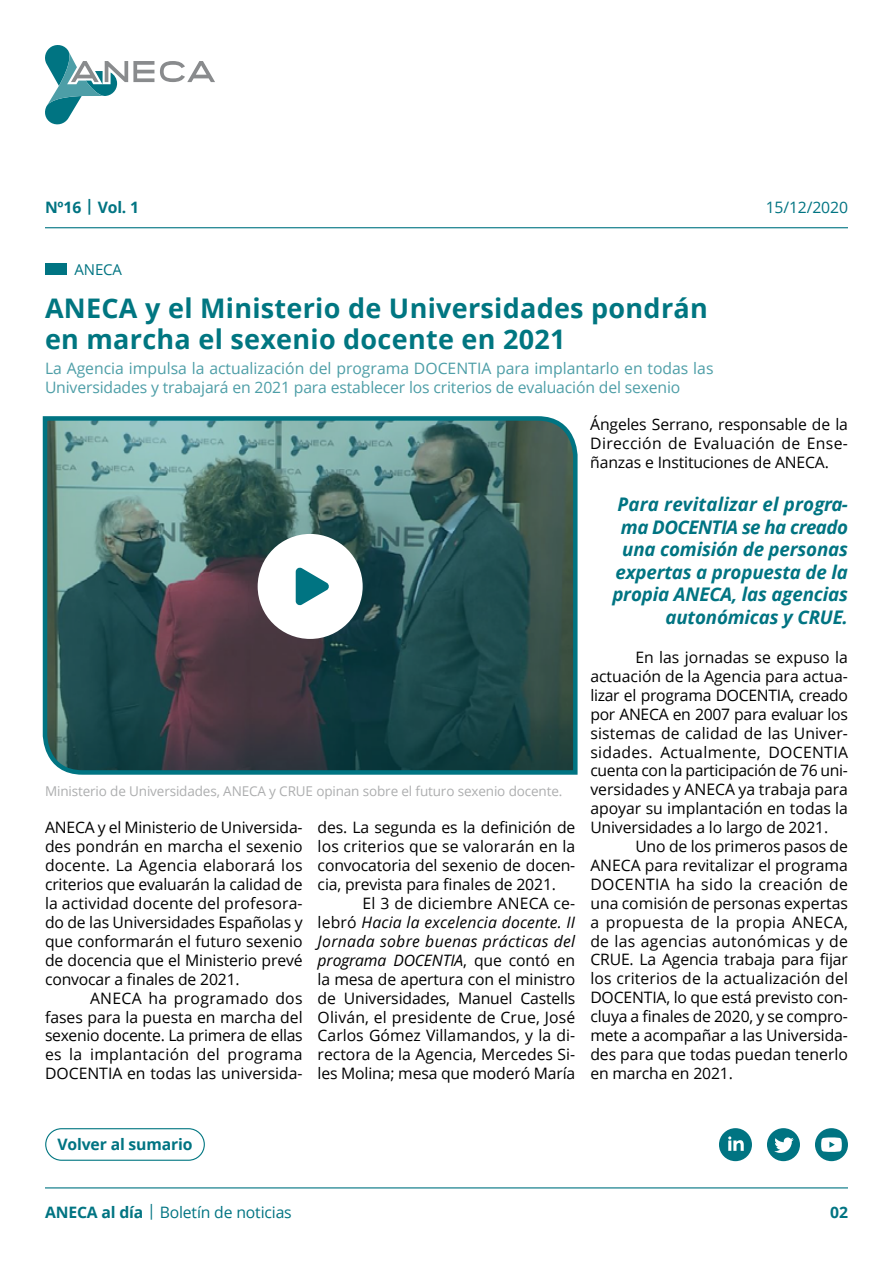
<style>
.page{position:relative;width:893px;height:1263px;background:#fff}
.page>*{position:absolute;margin:0;border:0;box-sizing:border-box;transform-origin:0 0}
.t1{font:700 27px/30.8px "Open Sans";letter-spacing:.01em;color:#007681}
.t2{font:italic 700 18.75px/22.5px "Open Sans";letter-spacing:-.01em;color:#007482;text-align:right}
.t3{font:15.75px/18.9px "Open Sans";letter-spacing:-.01em;color:#000;text-align:justify}
.t4{font:15.75px/18.9px "Open Sans";letter-spacing:-.01em;color:#4d9ea7}
.t5{font:15.75px "Open Sans";letter-spacing:-.01em;color:#007482}
.t6{font:700 15.75px "Open Sans";letter-spacing:-.01em;color:#007482}
.t7{font:15px "Open Sans";letter-spacing:-.01em;color:#007482}
.t8{font:13.5px "Open Sans";letter-spacing:-.01em;color:#adaeaf}
.s1{font-style:italic}
.s2{font-weight:700}
</style>
<div class="page">
<svg style="left:160px;top:61px;width:55px;height:21px"></svg>
<svg style="left:45px;top:45px;width:109px;height:80px"></svg>
<hr style="left:45px;top:1187px;width:803px;height:1px;background:#007482">
<svg style="left:767px;top:1128px;width:33px;height:33px"></svg>
<svg style="left:719px;top:1128px;width:33px;height:33px"></svg>
<svg style="left:815px;top:1128px;width:33px;height:33px"></svg>
<div style="left:45px;top:1128px;width:160px;height:33px;border:1px solid #007681;border-radius:16px"></div>
<hr style="left:45px;top:227px;width:803px;height:1px;background:#007482">
<div style="left:45px;top:263px;width:21px;height:12px;background:#007482"></div>
<svg style="left:43px;top:417px;width:534px;height:356px;background:#3e5f60"></svg>
<div style="left:258px;top:534px;width:105px;height:105px;background:#fff;border-radius:50%"></div>
<svg style="left:296px;top:567px;width:33px;height:39px"></svg>
<p class="t6" style="left:45px;top:196px;width:96px">Nº16 | Vol. 1</p>
<p class="t5" style="left:766px;top:196px;width:84px">15/12/2020</p>
<p class="t7" style="left:75px;top:259px;width:49px">ANECA</p>
<h1 class="t1" style="left:45px;top:292px;width:664px">ANECA y el Ministerio de Universidades pondrán en marcha el sexenio docente en 2021</h1>
<p class="t4" style="left:45px;top:359px;width:670px">La Agencia impulsa la actualización del programa DOCENTIA para implantarlo en todas las<br>Universidades y trabajará en 2021 para establecer los criterios de evaluación del sexenio</p>
<p class="t8" style="left:45px;top:782px;width:519px">Ministerio de Universidades, ANECA y CRUE opinan sobre el futuro sexenio docente.</p>
<p class="t3" style="left:45px;top:818px;width:259px">ANECA y el Ministerio de Universida&shy;des pondrán en marcha el sexenio docente. La Agencia elaborará los criterios que evaluarán la calidad de la actividad docente del profesora&shy;do de las Universidades Españolas y que conformarán el futuro sexenio de docencia que el Ministerio prevé convocar a finales de 2021.</p>
<p class="t3" style="left:45px;top:988px;width:259px;text-indent:45px">ANECA ha programado dos fases para la puesta en marcha del sexenio docente. La primera de ellas es la implantación del programa DOCENTIA en todas las universida-</p>
<p class="t3" style="left:318px;top:818px;width:259px">des. La segunda es la definición de los criterios que se valorarán en la convocatoria del sexenio de docen&shy;cia, prevista para finales de 2021.</p>
<p class="t3" style="left:318px;top:893px;width:259px;text-indent:45px">El 3 de diciembre ANECA ce&shy;lebró <span class="s1">Hacia la excelencia docente. II Jornada sobre buenas prácticas del programa DOCENTIA</span>, que contó en la mesa de apertura con el ministro de Universidades, Manuel Castells Oliván, el presidente de Crue, José Carlos Gómez Villamandos, y la di&shy;rectora de la Agencia, Mercedes Si&shy;les Molina; mesa que moderó María</p>
<p class="t3" style="left:590px;top:415px;width:259px">Ángeles Serrano, responsable de la Dirección de Evaluación de Ense&shy;ñanzas e Instituciones de ANECA.</p>
<p class="t2" style="left:612px;top:492px;width:237px">Para revitalizar el progra&shy;ma DOCENTIA se ha creado una comisión de personas expertas a propuesta de la propia ANECA, las agencias autonómicas y CRUE.</p>
<p class="t3" style="left:590px;top:647px;width:259px;text-indent:45px">En las jornadas se expuso la actuación de la Agencia para actua&shy;lizar el programa DOCENTIA, creado por ANECA en 2007 para evaluar los sistemas de calidad de las Univer&shy;sidades. Actualmente, DOCENTIA cuenta con la participación de 76 uni&shy;versidades y ANECA ya trabaja para apoyar su implantación en todas la Universidades a lo largo de 2021.</p>
<p class="t3" style="left:590px;top:836px;width:259px;text-indent:45px">Uno de los primeros pasos de ANECA para revitalizar el programa DOCENTIA ha sido la creación de una comisión de personas expertas a propuesta de la propia ANECA, de las agencias autonómicas y de CRUE. La Agencia trabaja para fijar los criterios de la actualización del DOCENTIA, lo que está previsto con&shy;cluya a finales de 2020, y se compro&shy;mete a acompañar a las Universida&shy;des para que todas puedan tenerlo en marcha en 2021.</p>
<p class="t6" style="left:57px;top:1133px;width:137px">Volver al sumario</p>
<p class="t5" style="left:45px;top:1201px;width:248px"><span class="s2">ANECA al día</span> | Boletín de noticias</p>
<p class="t6" style="left:830px;top:1201px;width:19px">02</p>
</div>
